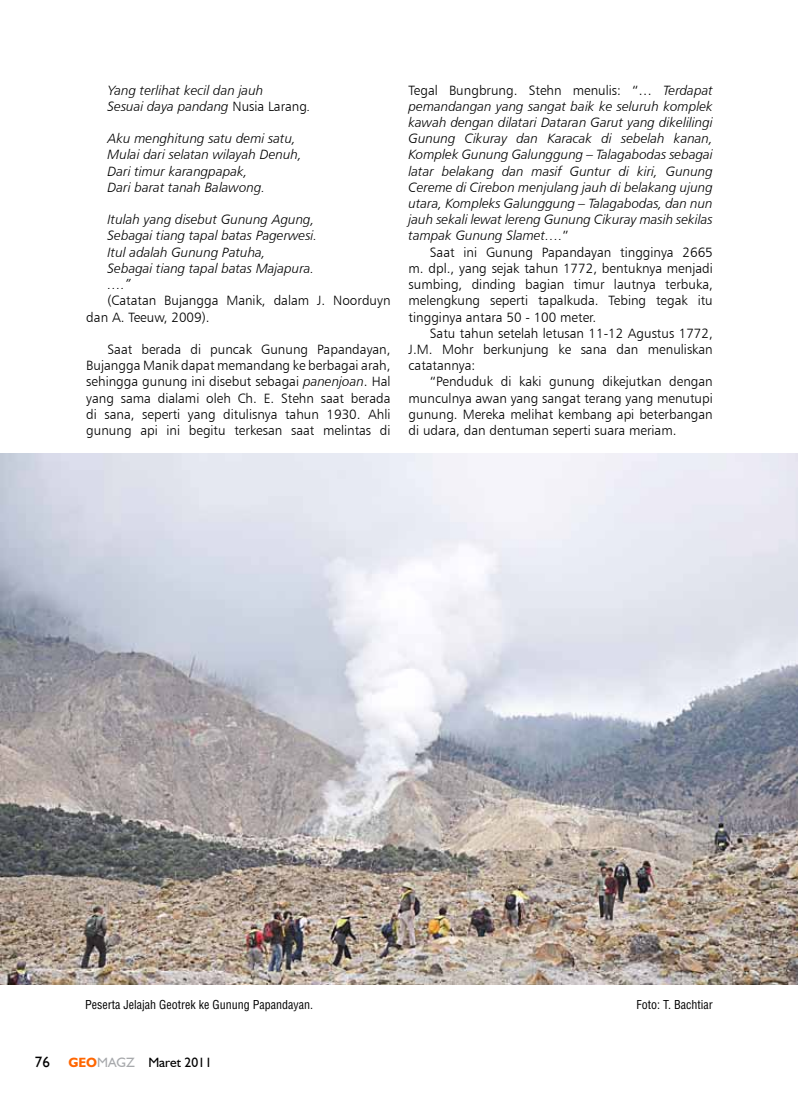
<style>
.page{position:relative;width:798px;height:1106px;background:#fff}
.page>*{position:absolute;margin:0;border:0;box-sizing:border-box;transform-origin:0 0}
.t1{font:13.5px/16.2px "Humanist 777 BT Light B";color:#000;text-align:justify}
.t2{font:13.5px/16.2px "Humanist 777 BT Light Italic B";color:#000}
.t3{font:13.5px "Humanist 521 BT";color:#000}
.t4{font:condensed 12px "Helvetica";color:#000}
.s1{font-family:"Humanist 777 BT Light B"}
.s2{font-family:"Humanist 777 BT Light Italic B"}
.s3{font-family:"Gill Sans";font-size:15px}
.s4{font-weight:700;color:#f60}
.s5{color:#a7a9ac}
</style>
<div class="page">
<img style="left:0;top:453px;width:797px;height:531px">
<p class="t2" style="left:107px;top:82px;width:205px">Yang terlihat kecil dan jauh<br>Sesuai daya pandang <span class="s1">Nusia Larang</span>.</p>
<p class="t2" style="left:107px;top:130px;width:196px">Aku menghitung satu demi satu,<br>Mulai dari selatan wilayah Denuh,<br>Dari timur karangpapak,<br>Dari barat tanah Balawong.</p>
<p class="t2" style="left:107px;top:211px;width:211px">Itulah yang disebut Gunung Agung,<br>Sebagai tiang tapal batas Pagerwesi.<br>Itul adalah Gunung Patuha,<br>Sebagai tiang tapal batas Majapura. ….”</p>
<p class="t1" style="left:86px;top:292px;width:305px;text-indent:21px">(Catatan Bujangga Manik, dalam J. Noorduyn dan A. Teeuw, 2009).</p>
<p class="t1" style="left:86px;top:341px;width:306px;text-indent:21px">Saat berada di puncak Gunung Papandayan, Bujangga Manik dapat memandang ke berbagai arah, sehingga gunung ini disebut sebagai <span class="s2">panenjoan</span>. Hal yang sama dialami oleh Ch. E. Stehn saat berada di sana, seperti yang ditulisnya tahun 1930. Ahli gunung api ini begitu terkesan saat melintas di</p>
<p class="t1" style="left:408px;top:82px;width:305px">Tegal Bungbrung. Stehn menulis: “… <span class="s2">Terdapat</span></p>
<p class="t2" style="left:408px;top:98px;width:305px;text-align:justify">pemandangan yang sangat baik ke seluruh komplek kawah dengan dilatari Dataran Garut yang dikelilingi Gunung Cikuray dan Karacak di sebelah kanan, Komplek Gunung Galunggung – Talagabodas sebagai latar belakang dan masif Guntur di kiri, Gunung Cereme di Cirebon menjulang jauh di belakang ujung utara, Kompleks Galunggung – Talagabodas, dan nun jauh sekali lewat lereng Gunung Cikuray masih sekilas tampak Gunung Slamet….<span class="s1">”</span></p>
<p class="t1" style="left:408px;top:244px;width:305px;text-indent:21px">Saat ini Gunung Papandayan tingginya 2665 m. dpl., yang sejak tahun 1772, bentuknya menjadi sumbing, dinding bagian timur lautnya terbuka, melengkung seperti tapalkuda. Tebing tegak itu tingginya antara 50 - 100 meter.</p>
<p class="t1" style="left:408px;top:325px;width:305px;text-indent:21px">Satu tahun setelah letusan 11-12 Agustus 1772, J.M. Mohr berkunjung ke sana dan menuliskan catatannya:</p>
<p class="t1" style="left:408px;top:373px;width:306px;text-indent:21px">“Penduduk di kaki gunung dikejutkan dengan munculnya awan yang sangat terang yang menutupi gunung. Mereka melihat kembang api beterbangan di udara, dan dentuman seperti suara meriam.</p>
<p class="t4" style="left:85px;top:997px;width:229px">Peserta Jelajah Geotrek ke Gunung Papandayan.</p>
<p class="t4" style="left:636px;top:997px;width:78px">Foto: T. Bachtiar</p>
<p class="t3" style="left:35px;top:1054px;width:178px"><span class="s3">76</span> <span class="s4">GEO</span><span class="s5">MAGZ</span> Maret 2011</p>
</div>
